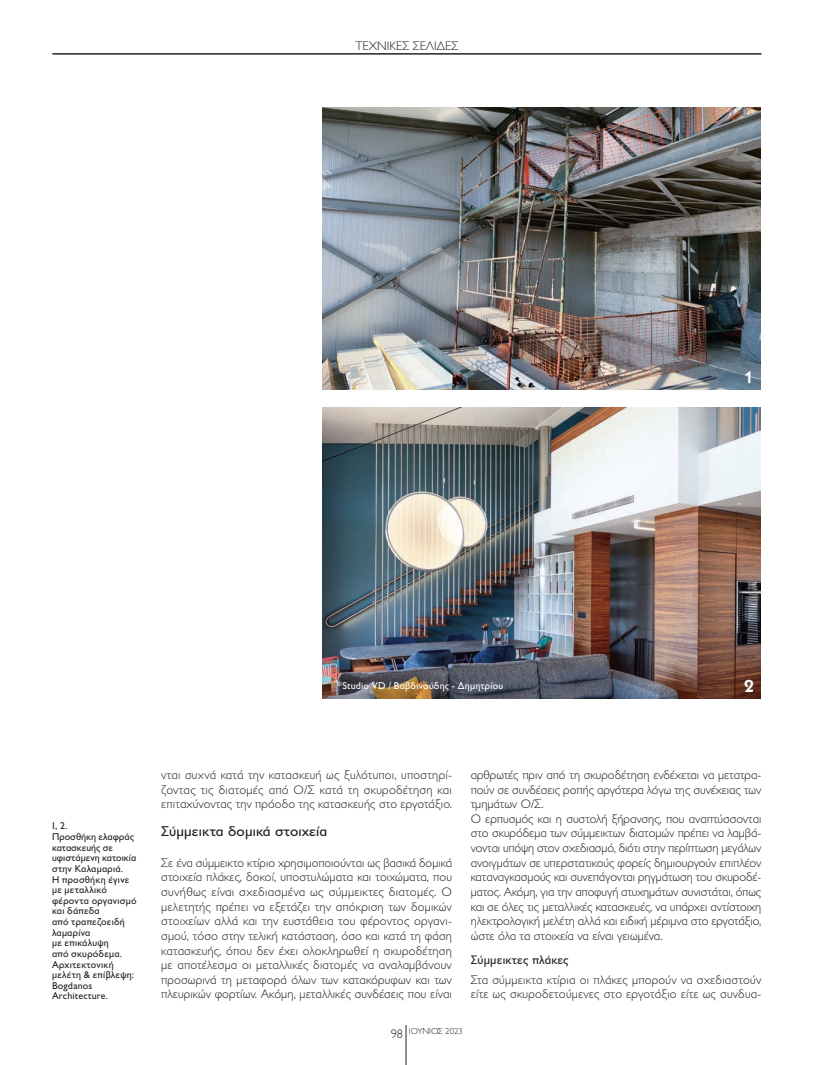
<style>
.page{position:relative;width:816px;height:1065px;background:#fff}
.page>*{position:absolute;margin:0;border:0;box-sizing:border-box;transform-origin:0 0}
.t1{font:600 17.5px "Kabel ITC Hel";color:#fff}
.MESOTITLOS_TEXNIKES{font:14.38px "Gill Sans Hel";letter-spacing:.01em;color:#231f20;scale:1.04 1}
.KEIMENO_TEXNIKES{font:300 12.5px/14.6px "Gill Sans Hel";letter-spacing:.005em;color:#231f20;text-align:justify}
.YPOMESOTITLOS_TEXNIK{font:12.5px "Gill Sans Hel";letter-spacing:.015em;color:#231f20}
.LEZANTES_TEXNIKES{font:10px/10.6px "Gill Sans Hel";letter-spacing:.025em;color:#231f20}
.LEZANTES_TEXNIKES-2{font:10px "Gill Sans Hel";letter-spacing:.02em;color:#fff}
.t2{font:300 8.75px "Gill Sans Hel";color:#231f20}
.s1{font-size:12.5px}
</style>
<div class="page">
<hr style="left:406px;top:1024px;width:1px;height:40px;background:#231f20">
<hr style="left:52px;top:54px;width:709px;height:1px;background:#231f20">
<img style="left:322px;top:107px;width:439px;height:283px">
<img style="left:322px;top:407px;width:439px;height:291px">
<p class="KEIMENO_TEXNIKES" style="left:355px;top:38px;width:104px">ΤΕΧΝΙΚΕΣ ΣΕΛΙΔΕΣ</p>
<p class="t1" style="left:744px;top:367px;width:11px">1</p>
<p class="LEZANTES_TEXNIKES-2" style="left:338px;top:680px;width:167px"><sup>©</sup>Studio VD / Βαβδινούδης - Δημητρίου</p>
<p class="t1" style="left:744px;top:676px;width:11px">2</p>
<p class="LEZANTES_TEXNIKES" style="left:52px;top:820px;width:17px">1, 2.</p>
<p class="LEZANTES_TEXNIKES" style="left:52px;top:831px;width:86px">Προσθήκη ελαφράς κατασκευής σε υφιστάμενη κατοικία στην Καλαμαριά.<br>Η προσθήκη έγινε με μεταλλικό φέροντα οργανισμό και δάπεδα<br>από τραπεζοειδή λαμαρίνα<br>με επικάλυψη<br>από σκυρόδεμα.</p>
<p class="LEZANTES_TEXNIKES" style="left:52px;top:958px;width:83px">Αρχιτεκτονική μελέτη &amp; επίβλεψη:<br>Bogdanos<br>Architecture.</p>
<p class="KEIMENO_TEXNIKES" style="left:161px;top:767px;width:292px">νται συχνά κατά την κατασκευή ως ξυλότυποι, υποστηρί&shy;ζοντας τις διατομές από Ο/Σ κατά τη σκυροδέτηση και επιταχύνοντας την πρόοδο της κατασκευής στο εργοτάξιο.</p>
<p class="MESOTITLOS_TEXNIKES" style="left:161px;top:823px;width:161px">Σύμμεικτα δομικά στοιχεία</p>
<p class="KEIMENO_TEXNIKES" style="left:161px;top:855px;width:292px">Σε ένα σύμμεικτο κτίριο χρησιμοποιούνται ως βασικά δομικά στοιχεία πλάκες, δοκοί, υποστυλώματα και τοιχώματα, που συνήθως είναι σχεδιασμένα ως σύμμεικτες διατομές. Ο μελετητής πρέπει να εξετάζει την απόκριση των δομικών στοιχείων αλλά και την ευστάθεια του φέροντος οργανι&shy;σμού, τόσο στην τελική κατάσταση, όσο και κατά τη φάση κατασκευής, όπου δεν έχει ολοκληρωθεί η σκυροδέτηση με αποτέλεσμα οι μεταλλικές διατομές να αναλαμβάνουν προσωρινά τη μεταφορά όλων των κατακόρυφων και των πλευρικών φορτίων. Ακόμη, μεταλλικές συνδέσεις που είναι</p>
<p class="KEIMENO_TEXNIKES" style="left:471px;top:767px;width:292px">αρθρωτές πριν από τη σκυροδέτηση ενδέχεται να μετατρα&shy;πούν σε συνδέσεις ροπής αργότερα λόγω της συνέχειας των τμημάτων Ο/Σ.</p>
<p class="KEIMENO_TEXNIKES" style="left:471px;top:811px;width:292px">Ο ερπυσμός και η συστολή ξήρανσης, που αναπτύσσονται στο σκυρόδεμα των σύμμεικτων διατομών πρέπει να λαμβά&shy;νονται υπόψη στον σχεδιασμό, διότι στην περίπτωση μεγάλων ανοιγμάτων σε υπερστατικούς φορείς δημιουργούν επιπλέον καταναγκασμούς και συνεπάγονται ρηγμάτωση του σκυροδέ&shy;ματος. Ακόμη, για την αποφυγή ατυχημάτων συνιστάται, όπως και σε όλες τις μεταλλικές κατασκευές, να υπάρχει αντίστοιχη ηλεκτρολογική μελέτη αλλά και ειδική μέριμνα στο εργοτάξιο, ώστε όλα τα στοιχεία να είναι γειωμένα.</p>
<p class="YPOMESOTITLOS_TEXNIK" style="left:471px;top:953px;width:99px">Σύμμεικτες πλάκες</p>
<p class="KEIMENO_TEXNIKES" style="left:471px;top:972px;width:292px">Στα σύμμεικτα κτίρια οι πλάκες μπορούν να σχεδιαστούν είτε ως σκυροδετούμενες στο εργοτάξιο είτε ως συνδυα-</p>
<p class="t2" style="left:391px;top:1026px;width:73px"><span class="s1">98</span> ΙΟΥΝΙΟΣ 2023</p>
</div>
